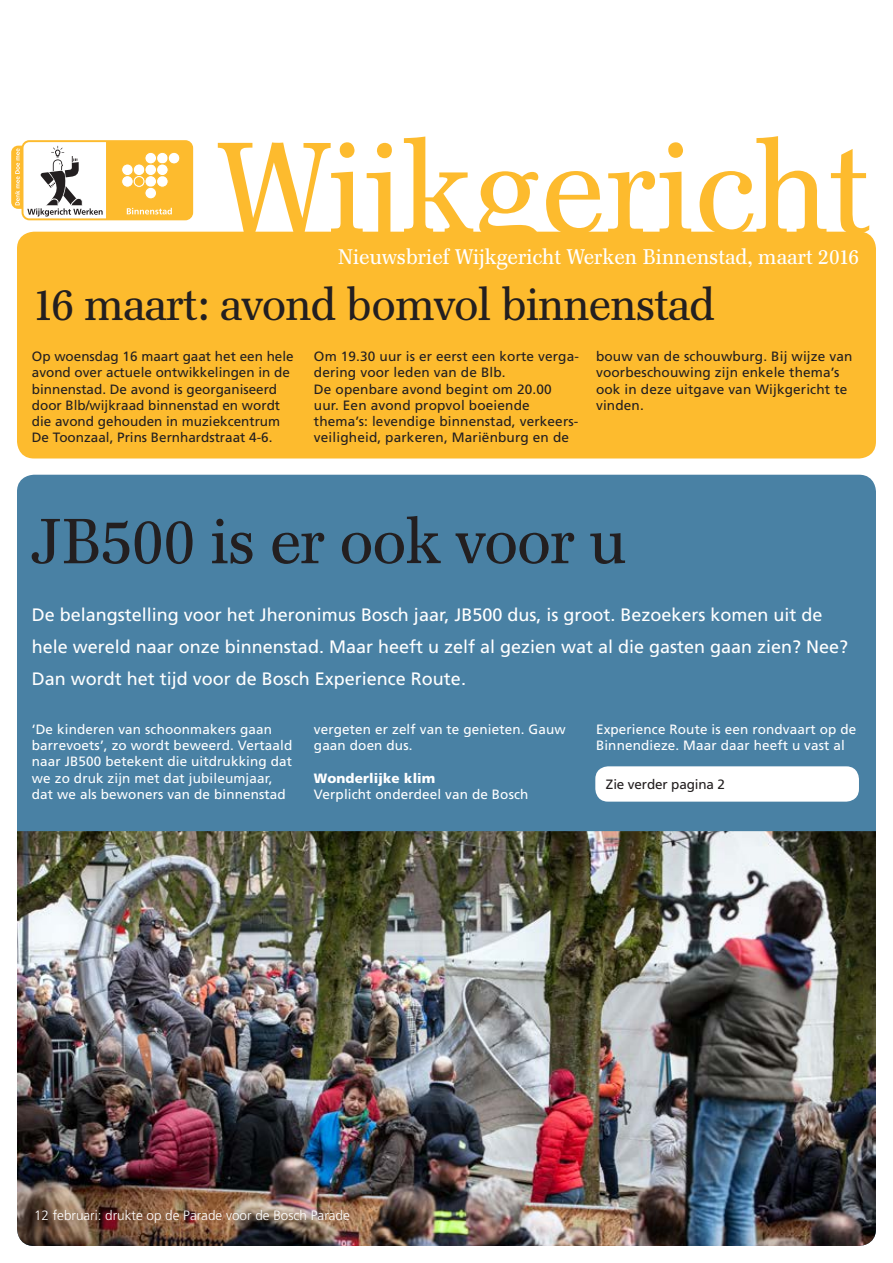
<style>
.page{position:relative;width:893px;height:1263px;background:#fff}
.page>*{position:absolute;margin:0;border:0;box-sizing:border-box;transform-origin:0 0}
.t1{font:129.3px "Franklin Antiqua BQ";color:#fdbb2e}
.t2{font:63px "Franklin Antiqua BQ";letter-spacing:-.02em;color:#231f20}
.t3{font:45px "Franklin Antiqua BQ";letter-spacing:-.02em;color:#231f20}
.t4{font:21px "Franklin Antiqua BQ";color:#fff}
.t5{font:18px/32.4px "Frutiger";color:#fff}
.t6{font:13.5px/16.2px "Frutiger";letter-spacing:.01em;color:#231f20}
.t7{font:13.5px/16.2px "Frutiger";letter-spacing:.01em;color:#fff}
.t8{font:300 13.5px "Frutiger";color:#fff}
.t9{font:13.5px "Frutiger";letter-spacing:-.01em;color:#231f20}
.t10{font:900 13.5px "Frutiger";letter-spacing:.01em;color:#fff}
</style>
<div class="page">
<div style="left:17px;top:232px;width:859px;height:226px;background:#fdbb2e;border-radius:17px"></div>
<div style="left:17px;top:475px;width:859px;height:771px;background:#4981a4;border-radius:17px"></div>
<div style="left:22px;top:140px;width:171px;height:80px;border:2px solid #fdbb2e;border-radius:7px"></div>
<svg style="left:11px;top:141px;width:181px;height:78px"></svg>
<div style="left:595px;top:766px;width:264px;height:36px;background:#fff;border-radius:13px"></div>
<img style="left:17px;top:831px;width:859px;height:415px">
<h1 class="t1" style="left:218px;top:117px;width:653px">Wijkgericht</h1>
<h3 class="t4" style="left:338px;top:245px;width:522px">Nieuwsbrief Wijkgericht Werken Binnenstad, maart 2016</h3>
<h3 class="t3" style="left:32px;top:280px;width:684px">16 maart: avond bomvol binnenstad</h3>
<p class="t6" style="left:32px;top:348px;width:263px">Op woensdag 16 maart gaat het een hele avond over actuele ontwikkelingen in de binnenstad. De avond is georganiseerd door Blb/wijkraad binnenstad en wordt die avond gehouden in muziekcentrum De Toonzaal, Prins Bernhardstraat 4-6.</p>
<p class="t6" style="left:314px;top:348px;width:267px">Om 19.30 uur is er eerst een korte verga&shy;dering voor leden van de Blb.<br>De openbare avond begint om 20.00 uur. Een avond propvol boeiende thema’s: levendige binnenstad, verkeers&shy;veiligheid, parkeren, Mariënburg en de</p>
<p class="t6" style="left:596px;top:348px;width:258px">bouw van de schouwburg. Bij wijze van voorbeschouwing zijn enkele thema’s ook in deze uitgave van Wijkgericht te vinden.</p>
<h2 class="t2" style="left:32px;top:506px;width:596px">JB500 is er ook voor u</h2>
<h3 class="t5" style="left:32px;top:598px;width:818px">De belangstelling voor het Jheronimus Bosch jaar, JB500 dus, is groot. Bezoekers komen uit de hele wereld naar onze binnenstad. Maar heeft u zelf al gezien wat al die gasten gaan zien? Nee?<br>Dan wordt het tijd voor de Bosch Experience Route.</h3>
<p class="t7" style="left:32px;top:721px;width:262px">‘De kinderen van schoonmakers gaan barrevoets’, zo wordt beweerd. Vertaald naar JB500 betekent die uitdrukking dat we zo druk zijn met dat jubileumjaar, dat we als bewoners van de binnenstad</p>
<p class="t7" style="left:314px;top:721px;width:253px">vergeten er zelf van te genieten. Gauw gaan doen dus.</p>
<p class="t7" style="left:596px;top:721px;width:262px">Experience Route is een rondvaart op de<br>Binnendieze. Maar daar heeft u vast al</p>
<p class="t10" style="left:314px;top:770px;width:123px">Wonderlijke klim</p>
<p class="t7" style="left:314px;top:786px;width:216px">Verplicht onderdeel van de Bosch</p>
<p class="t9" style="left:606px;top:777px;width:121px">Zie verder pagina 2</p>
<p class="t8" style="left:34px;top:1208px;width:317px">12 februari: drukte op de Parade voor de Bosch Parade</p>
</div>
